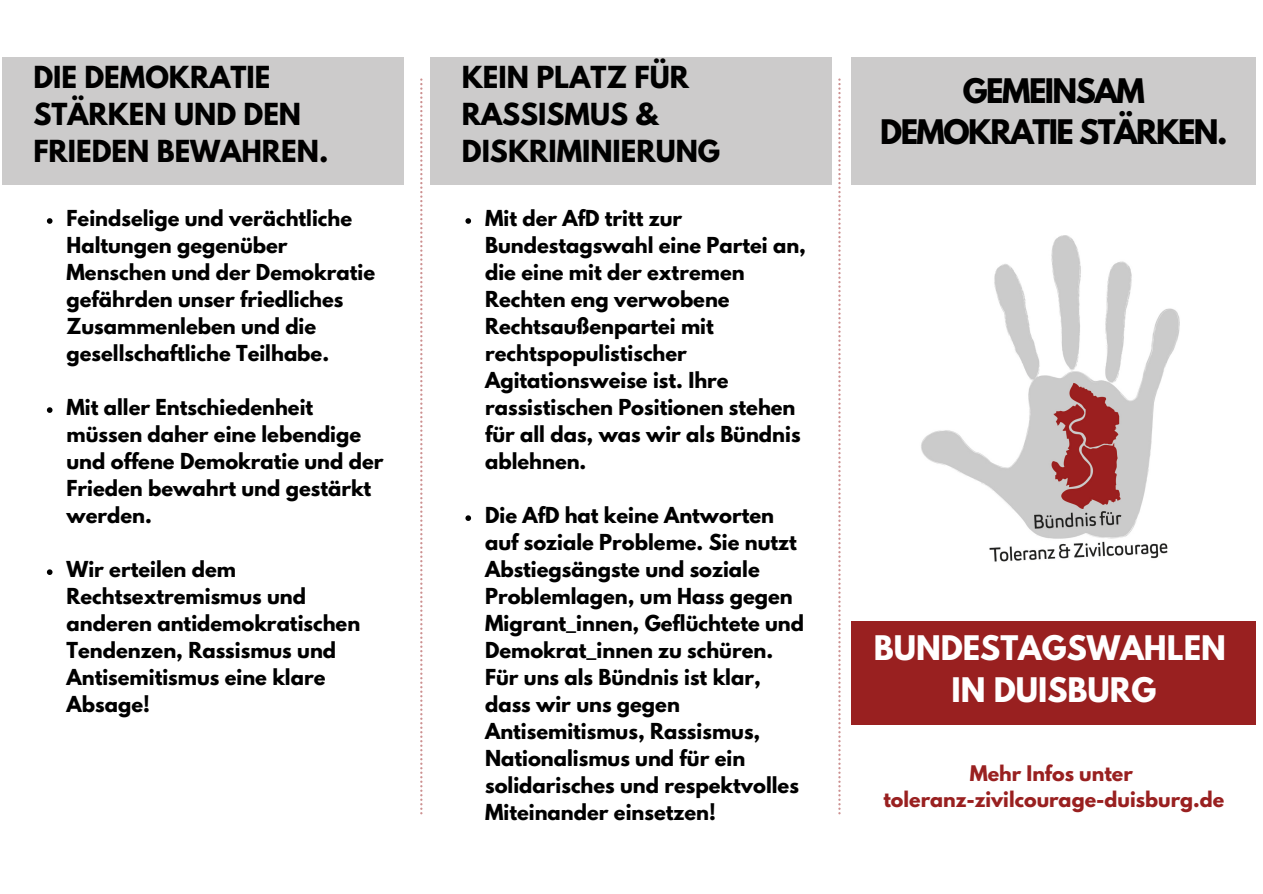
<style>
.page{position:relative;width:1263px;height:894px;background:#fff}
.page>*{position:absolute;margin:0;border:0;box-sizing:border-box;transform-origin:0 0}
.t1{font:700 30px/41.5px "League Spartan";letter-spacing:-.05em;color:#000;text-align:center}
.t2{font:700 30px "League Spartan";color:#fff}
.t3{font:700 26.85px/37px "League Spartan";color:#000}
.t4{font:700 19.5px/27px "League Spartan";color:#000}
.t5{font:700 19.05px "League Spartan";color:#992020}
</style>
<div class="page">
<svg style="left:420px;top:78px;width:2px;height:736px"></svg>
<svg style="left:838px;top:78px;width:3px;height:736px"></svg>
<img style="left:921px;top:236px;width:259px;height:326px">
<div style="left:851px;top:621px;width:405px;height:103px;background:#992020"></div>
<div style="left:851px;top:57px;width:405px;height:127px;background:#cccbcb"></div>
<div style="left:2px;top:57px;width:402px;height:127px;background:#cccbcb"></div>
<svg style="left:47px;top:218px;width:6px;height:6px"></svg>
<svg style="left:47px;top:407px;width:6px;height:6px"></svg>
<svg style="left:47px;top:569px;width:6px;height:6px"></svg>
<div style="left:431px;top:57px;width:401px;height:127px;background:#cccbcb"></div>
<svg style="left:465px;top:218px;width:6px;height:6px"></svg>
<svg style="left:465px;top:515px;width:6px;height:6px"></svg>
<p class="t3" style="left:33px;top:62px;width:297px">DIE DEMOKRATIE<br>STÄRKEN UND DEN<br>FRIEDEN BEWAHREN.</p>
<p class="t4" style="left:67px;top:207px;width:310px">Feindselige und verächtliche<br>Haltungen gegenüber<br>Menschen und der Demokratie gefährden unser friedliches<br>Zusammenleben und die gesellschaftliche Teilhabe.</p>
<p class="t4" style="left:67px;top:396px;width:319px">Mit aller Entschiedenheit müssen daher eine lebendige und offene Demokratie und der<br>Frieden bewahrt und gestärkt werden.</p>
<p class="t4" style="left:67px;top:558px;width:295px">Wir erteilen dem<br>Rechtsextremismus und anderen antidemokratischen<br>Tendenzen, Rassismus und<br>Antisemitismus eine klare<br>Absage!</p>
<p class="t3" style="left:462px;top:62px;width:229px">KEIN PLATZ FÜR</p>
<p class="t3" style="left:462px;top:99px;width:260px">RASSISMUS &amp;<br>DISKRIMINIERUNG</p>
<p class="t4" style="left:485px;top:207px;width:322px">Mit der AfD tritt zur<br>Bundestagswahl eine Partei an, die eine mit der extremen<br>Rechten eng verwobene<br>Rechtsaußenpartei mit rechtspopulistischer<br>Agitationsweise ist. Ihre rassistischen Positionen stehen für all das, was wir als Bündnis ablehnen.</p>
<p class="t4" style="left:485px;top:504px;width:321px">Die AfD hat keine Antworten auf soziale Probleme. Sie nutzt<br>Abstiegsängste und soziale<br>Problemlagen, um Hass gegen<br>Migrant_innen, Geflüchtete und<br>Demokrat_innen zu schüren.<br>Für uns als Bündnis ist klar, dass wir uns gegen<br>Antisemitismus, Rassismus,<br>Nationalismus und für ein solidarisches und respektvolles<br>Miteinander einsetzen!</p>
<p class="t1" style="left:880px;top:73px;width:349px">GEMEINSAM<br>DEMOKRATIE STÄRKEN.</p>
<p class="t2" style="left:874px;top:633px;width:354px">BUNDESTAGSWAHLEN</p>
<p class="t2" style="left:952px;top:674px;width:206px">IN DUISBURG</p>
<p class="t5" style="left:970px;top:764px;width:165px">Mehr Infos unter</p>
<p class="t5" style="left:883px;top:789px;width:342px">toleranz-zivilcourage-duisburg.de</p>
</div>
